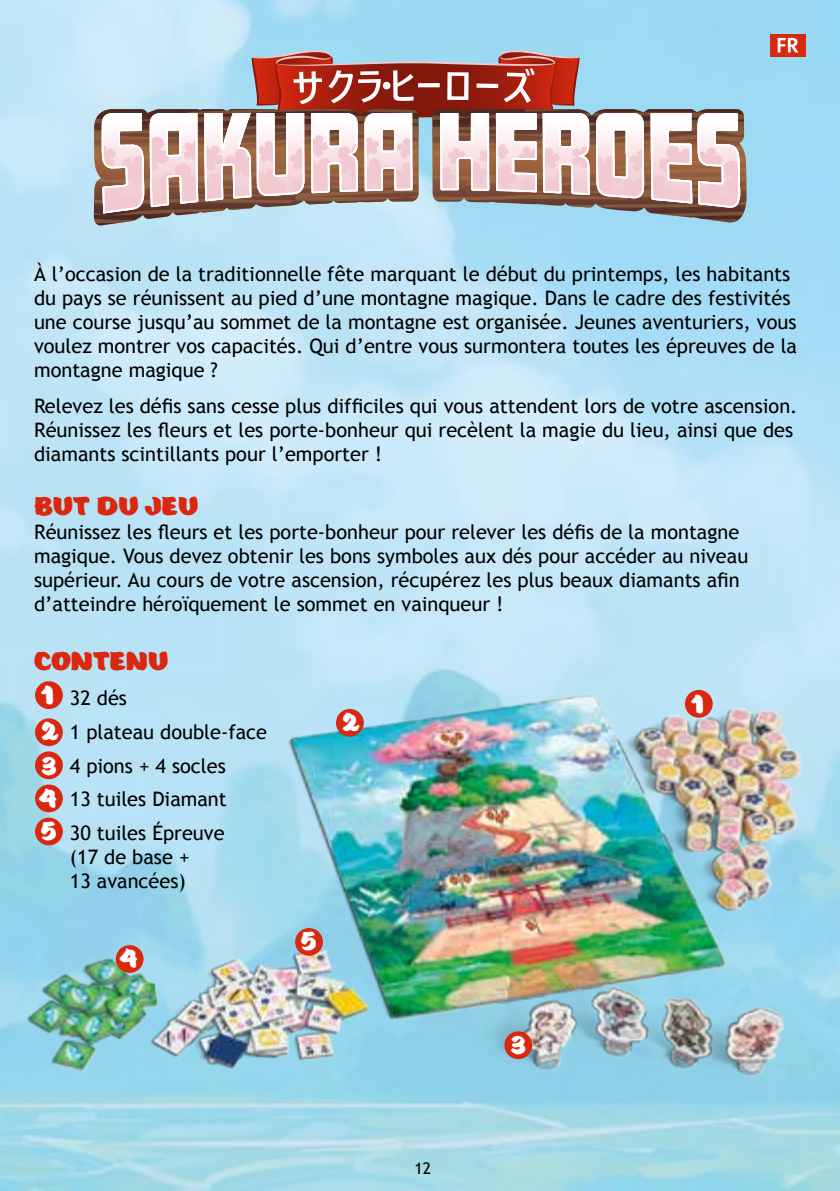
<style>
.page{position:relative;width:840px;height:1191px;background:#fff}
.page>*{position:absolute;margin:0;border:0;box-sizing:border-box;transform-origin:0 0}
.t1{font:700 24px "Eds Market";color:#da2710}
.t2{font:700 24px/34px "Eds Market";color:#fff}
.t3{font:20px/24px "Trebuchet MS";color:#000}
.t4{font:16px "Trebuchet MS";color:#000}
</style>
<div class="page">
<img style="left:0;top:0;width:839px;height:1191px">
<img style="left:14px;top:661px;width:788px;height:449px">
<div style="left:35px;top:681px;width:28px;height:28px;background:#da2710;border-radius:50%"></div>
<div style="left:35px;top:718px;width:28px;height:28px;background:#da2710;border-radius:50%"></div>
<div style="left:35px;top:751px;width:28px;height:28px;background:#da2710;border-radius:50%"></div>
<div style="left:35px;top:784px;width:28px;height:28px;background:#da2710;border-radius:50%"></div>
<div style="left:35px;top:817px;width:28px;height:28px;background:#da2710;border-radius:50%"></div>
<div style="left:684px;top:690px;width:28px;height:27px;background:#da2710;border-radius:50%"></div>
<div style="left:336px;top:709px;width:27px;height:27px;background:#da2710;border-radius:50%"></div>
<div style="left:504px;top:1031px;width:28px;height:28px;background:#da2710;border-radius:50%"></div>
<div style="left:116px;top:945px;width:27px;height:28px;background:#da2710;border-radius:50%"></div>
<div style="left:295px;top:928px;width:28px;height:27px;background:#da2710;border-radius:50%"></div>
<div style="left:769px;top:34px;width:36px;height:22px;background:#da2710"></div>
<svg style="left:777px;top:38px;width:21px;height:14px"></svg>
<svg style="left:94px;top:49px;width:652px;height:177px"></svg>
<p class="t3" style="left:34px;top:262px;width:764px">À l’occasion de la traditionnelle fête marquant le début du printemps, les habitants du pays se réunissent au pied d’une montagne magique. Dans le cadre des festivités une course jusqu’au sommet de la montagne est organisée. Jeunes aventuriers, vous voulez montrer vos capacités. Qui d’entre vous surmontera toutes les épreuves de la montagne magique ?</p>
<p class="t3" style="left:34px;top:394px;width:764px">Relevez les défis sans cesse plus difficiles qui vous attendent lors de votre ascension.<br>Réunissez les fleurs et les porte-bonheur qui recèlent la magie du lieu, ainsi que des diamants scintillants pour l’emporter !</p>
<p class="t1" style="left:34px;top:493px;width:165px">BUT DU JEU</p>
<p class="t3" style="left:34px;top:520px;width:715px">Réunissez les fleurs et les porte-bonheur pour relever les défis de la montagne magique. Vous devez obtenir les bons symboles aux dés pour accéder au niveau supérieur. Au cours de votre ascension, récupérez les plus beaux diamants afin d’atteindre héroïquement le sommet en vainqueur !</p>
<p class="t1" style="left:34px;top:647px;width:135px">CONTENU</p>
<p class="t3" style="left:70px;top:681px;width:199px;line-height:33.6px">32 dés<br>1 plateau double-face<br>4 pions + 4 socles<br>13 tuiles Diamant<br>30 tuiles Épreuve</p>
<p class="t3" style="left:70px;top:845px;width:121px">(17 de base +<br>13 avancées)</p>
<p class="t2" style="left:39px;top:679px;width:21px">1<br>2<br>3<br>4<br>5</p>
<p class="t2" style="left:692px;top:687px;width:13px">1</p>
<p class="t2" style="left:342px;top:705px;width:19px">2</p>
<p class="t2" style="left:119px;top:942px;width:19px">4</p>
<p class="t2" style="left:301px;top:925px;width:17px">5</p>
<p class="t4" style="left:414px;top:1158px;width:18px">12</p>
<p class="t2" style="left:510px;top:1029px;width:17px">3</p>
</div>
